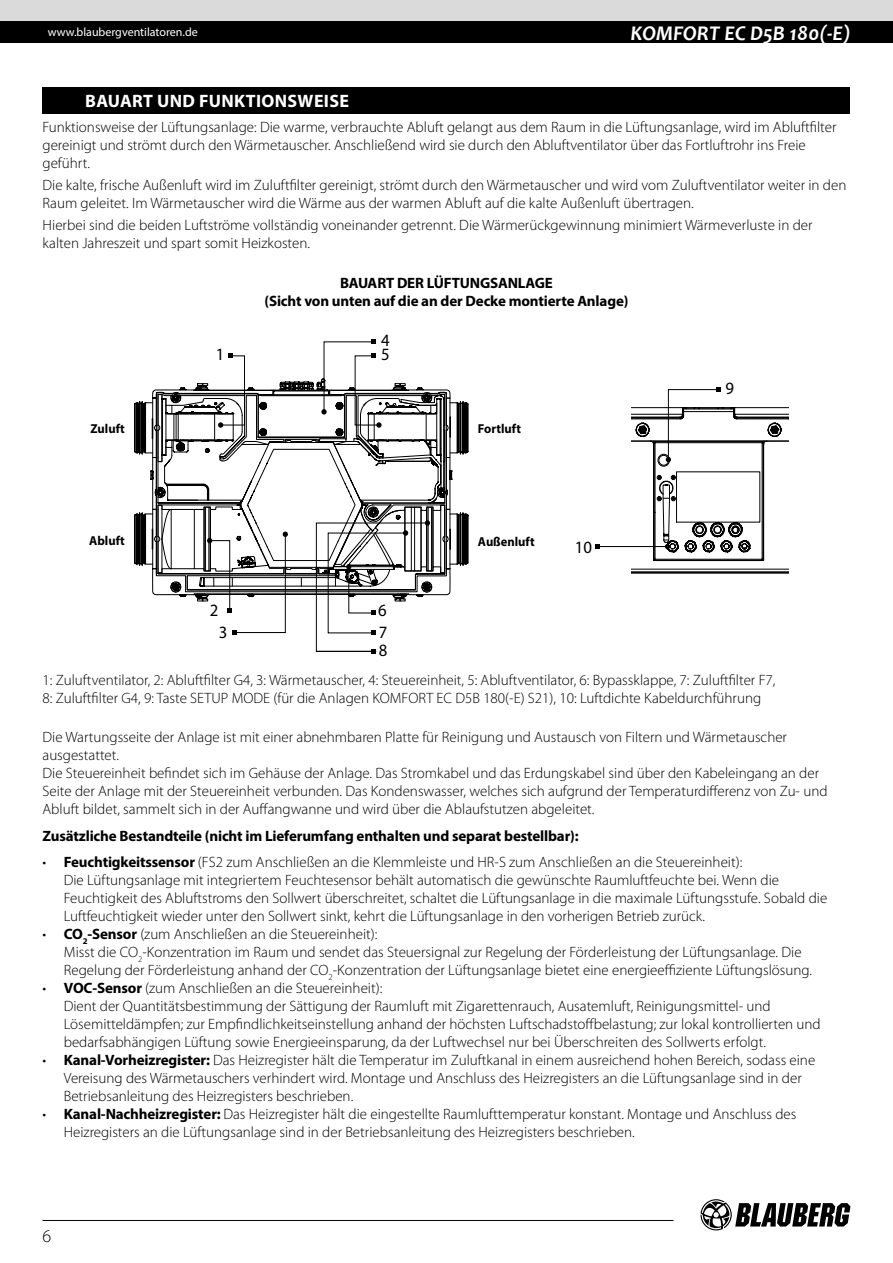
<style>
.page{position:relative;width:893px;height:1263px;background:#fff}
.page>*{position:absolute;margin:0;border:0;box-sizing:border-box;transform-origin:0 0}
.t1{font:italic 700 21px "Candara";color:#fff}
.t2{font:700 18px "Myriad Pro";letter-spacing:.02em;color:#fff}
.t3{font:300 18px "Myriad Pro";color:#000}
.t4{font:17.25px/21.6px "Myriad Pro";color:#000}
.t5{font:300 15px/18px "Myriad Pro";color:#000}
.t6{font:700 15px/18px "Myriad Pro";letter-spacing:-.01em;color:#000;text-align:center}
.t7{font:700 12.9px "Myriad Pro";color:#000}
.t8{font:12px "Myriad Pro";color:#fff}
.s1{font-weight:700}
</style>
<div class="page">
<div style="left:43px;top:87px;width:807px;height:27px;background:#000"></div>
<hr style="left:598px;top:546px;width:70px;height:1px;background:#000">
<svg style="left:595px;top:544px;width:5px;height:5px"></svg>
<svg style="left:632px;top:387px;width:157px;height:187px"></svg>
<svg style="left:134px;top:339px;width:335px;height:315px"></svg>
<div style="left:0;top:0;width:893px;height:21px;background:#dadada"></div>
<div style="left:0;top:21px;width:893px;height:22px;background:#000"></div>
<svg style="left:700px;top:1199px;width:150px;height:31px"></svg>
<hr style="left:43px;top:1220px;width:631px;height:1px;background:#000">
<p class="t8" style="left:48px;top:25px;width:152px">www.blaubergventilatoren.de</p>
<h1 class="t1" style="left:630px;top:20px;width:222px">KOMFORT EC D5B 180(-E)</h1>
<p class="t2" style="left:85px;top:89px;width:265px">BAUART UND FUNKTIONSWEISE</p>
<p class="t5" style="left:43px;top:118px;width:795px">Funktionsweise der Lüftungsanlage: Die warme, verbrauchte Abluft gelangt aus dem Raum in die Lüftungsanlage, wird im Abluftfilter gereinigt und strömt durch den Wärmetauscher. Anschließend wird sie durch den Abluftventilator über das Fortluftrohr ins Freie geführt.</p>
<p class="t5" style="left:43px;top:176px;width:805px">Die kalte, frische Außenluft wird im Zuluftfilter gereinigt, strömt durch den Wärmetauscher und wird vom Zuluftventilator weiter in den<br>Raum geleitet. Im Wärmetauscher wird die Wärme aus der warmen Abluft auf die kalte Außenluft übertragen.</p>
<p class="t5" style="left:43px;top:216px;width:771px">Hierbei sind die beiden Luftströme vollständig voneinander getrennt. Die Wärmerückgewinnung minimiert Wärmeverluste in der kalten Jahreszeit und spart somit Heizkosten.</p>
<p class="t6" style="left:264px;top:274px;width:365px">BAUART DER LÜFTUNGSANLAGE<br>(Sicht von unten auf die an der Decke montierte Anlage)</p>
<p class="t4" style="left:216px;top:343px;width:10px">1</p>
<p class="t4" style="left:381px;top:329px;width:10px">4</p>
<p class="t4" style="left:381px;top:343px;width:10px">5</p>
<p class="t7" style="left:91px;top:420px;width:36px">Zuluft</p>
<p class="t7" style="left:478px;top:420px;width:44px">Fortluft</p>
<p class="t7" style="left:89px;top:532px;width:37px">Abluft</p>
<p class="t7" style="left:478px;top:533px;width:58px">Außenluft</p>
<p class="t4" style="left:210px;top:599px;width:10px">2</p>
<p class="t4" style="left:219px;top:621px;width:10px">3</p>
<p class="t4" style="left:378px;top:599px;width:11px">6<br>7</p>
<p class="t4" style="left:379px;top:639px;width:10px">8</p>
<p class="t4" style="left:575px;top:536px;width:19px">10</p>
<p class="t4" style="left:725px;top:377px;width:10px">9</p>
<p class="t5" style="left:43px;top:671px;width:734px">1: Zuluftventilator, 2: Abluftfilter G4, 3: Wärmetauscher, 4: Steuereinheit, 5: Abluftventilator, 6: Bypassklappe, 7: Zuluftfilter F7,<br>8: Zuluftfilter G4, 9: Taste SETUP MODE (für die Anlagen KOMFORT EC D5B 180(-E) S21), 10: Luftdichte Kabeldurchführung</p>
<p class="t5" style="left:43px;top:729px;width:786px">Die Wartungsseite der Anlage ist mit einer abnehmbaren Platte für Reinigung und Austausch von Filtern und Wärmetauscher ausgestattet.<br>Die Steuereinheit befindet sich im Gehäuse der Anlage. Das Stromkabel und das Erdungskabel sind über den Kabeleingang an der Seite der Anlage mit der Steuereinheit verbunden. Das Kondenswasser, welches sich aufgrund der Temperaturdifferenz von Zu- und Abluft bildet, sammelt sich in der Auffangwanne und wird über die Ablaufstutzen abgeleitet.</p>
<p class="t6" style="left:43px;top:826px;width:538px">Zusätzliche Bestandteile (nicht im Lieferumfang enthalten und separat bestellbar):</p>
<p class="t5" style="left:64px;top:854px;width:765px;text-indent:-21px">• <span class="s1">Feuchtigkeitssensor</span> (FS2 zum Anschließen an die Klemmleiste und HR-S zum Anschließen an die Steuereinheit):<br>Die Lüftungsanlage mit integriertem Feuchtesensor behält automatisch die gewünschte Raumluftfeuchte bei. Wenn die Feuchtigkeit des Abluftstroms den Sollwert überschreitet, schaltet die Lüftungsanlage in die maximale Lüftungsstufe. Sobald die Luftfeuchtigkeit wieder unter den Sollwert sinkt, kehrt die Lüftungsanlage in den vorherigen Betrieb zurück.</p>
<p class="t5" style="left:64px;top:926px;width:750px;text-indent:-21px">• <span class="s1">CO</span><sub>2</sub><span class="s1">-Sensor</span> (zum Anschließen an die Steuereinheit):<br>Misst die CO<sub>2</sub>-Konzentration im Raum und sendet das Steuersignal zur Regelung der Förderleistung der Lüftungsanlage. Die<br>Regelung der Förderleistung anhand der CO<sub>2</sub>-Konzentration der Lüftungsanlage bietet eine energieeffiziente Lüftungslösung.</p>
<p class="t5" style="left:64px;top:980px;width:758px;text-indent:-21px">• <span class="s1">VOC-Sensor</span> (zum Anschließen an die Steuereinheit):<br>Dient der Quantitätsbestimmung der Sättigung der Raumluft mit Zigarettenrauch, Ausatemluft, Reinigungsmittel- und Lösemitteldämpfen; zur Empfindlichkeitseinstellung anhand der höchsten Luftschadstoffbelastung; zur lokal kontrollierten und bedarfsabhängigen Lüftung sowie Energieeinsparung, da der Luftwechsel nur bei Überschreiten des Sollwerts erfolgt.</p>
<p class="t5" style="left:64px;top:1052px;width:753px;text-indent:-21px">• <span class="s1">Kanal-Vorheizregister:</span> Das Heizregister hält die Temperatur im Zuluftkanal in einem ausreichend hohen Bereich, sodass eine<br>Vereisung des Wärmetauschers verhindert wird. Montage und Anschluss des Heizregisters an die Lüftungsanlage sind in der<br>Betriebsanleitung des Heizregisters beschrieben.</p>
<p class="t5" style="left:64px;top:1106px;width:734px;text-indent:-21px">• <span class="s1">Kanal-Nachheizregister:</span> Das Heizregister hält die eingestellte Raumlufttemperatur konstant. Montage und Anschluss des<br>Heizregisters an die Lüftungsanlage sind in der Betriebsanleitung des Heizregisters beschrieben.</p>
<p class="t3" style="left:43px;top:1226px;width:10px">6</p>
</div>
